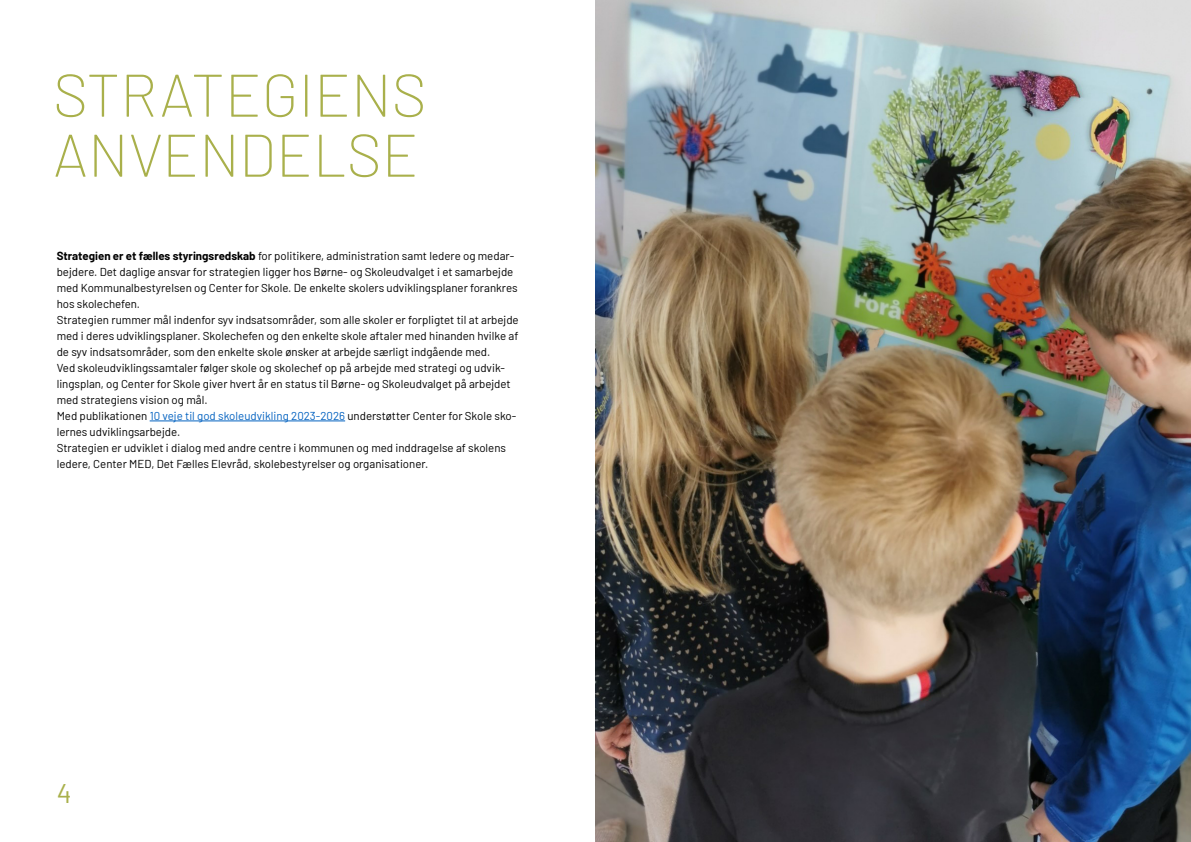
<style>
.page{position:relative;width:1191px;height:842px;background:#fff}
.page>*{position:absolute;margin:0;border:0;box-sizing:border-box;transform-origin:0 0}
.t1{font:200 60px/60px "Barlow";color:#a9b04b}
.t2{font:27px "Barlow";color:#a9b04b}
.t3{font:11.5px/16px "Barlow";color:#000}
.s1{font-weight:700}
.s2{color:#0563c1}
</style>
<div class="page">
<hr style="left:150px;top:421px;width:195px;height:1px;background:#0563c1">
<img style="left:595px;top:0;width:596px;height:842px">
<h1 class="t1" style="left:53px;top:61px;width:375px">STRATEGIENS<br>ANVENDELSE</h1>
<p class="t3" style="left:57px;top:247px;width:463px"><span class="s1">Strategien er et fælles styringsredskab</span> for politikere, administration samt ledere og medar&shy;bejdere. Det daglige ansvar for strategien ligger hos Børne- og Skoleudvalget i et samarbejde med Kommunalbestyrelsen og Center for Skole. De enkelte skolers udviklingsplaner forankres hos skolechefen.<br>Strategien rummer mål indenfor syv indsatsområder, som alle skoler er forpligtet til at arbejde med i deres udviklingsplaner. Skolechefen og den enkelte skole aftaler med hinanden hvilke af de syv indsatsområder, som den enkelte skole ønsker at arbejde særligt indgående med.<br>Ved skoleudviklingssamtaler følger skole og skolechef op på arbejde med strategi og udvik&shy;lingsplan, og Center for Skole giver hvert år en status til Børne- og Skoleudvalget på arbejdet med strategiens vision og mål.<br>Med publikationen <span class="s2">10 veje til god skoleudvikling 2023-2026</span> understøtter Center for Skole sko&shy;lernes udviklingsarbejde.<br>Strategien er udviklet i dialog med andre centre i kommunen og med inddragelse af skolens ledere, Center MED, Det Fælles Elevråd, skolebestyrelser og organisationer.</p>
<h2 class="t2" style="left:57px;top:774px;width:16px">4</h2>
</div>
